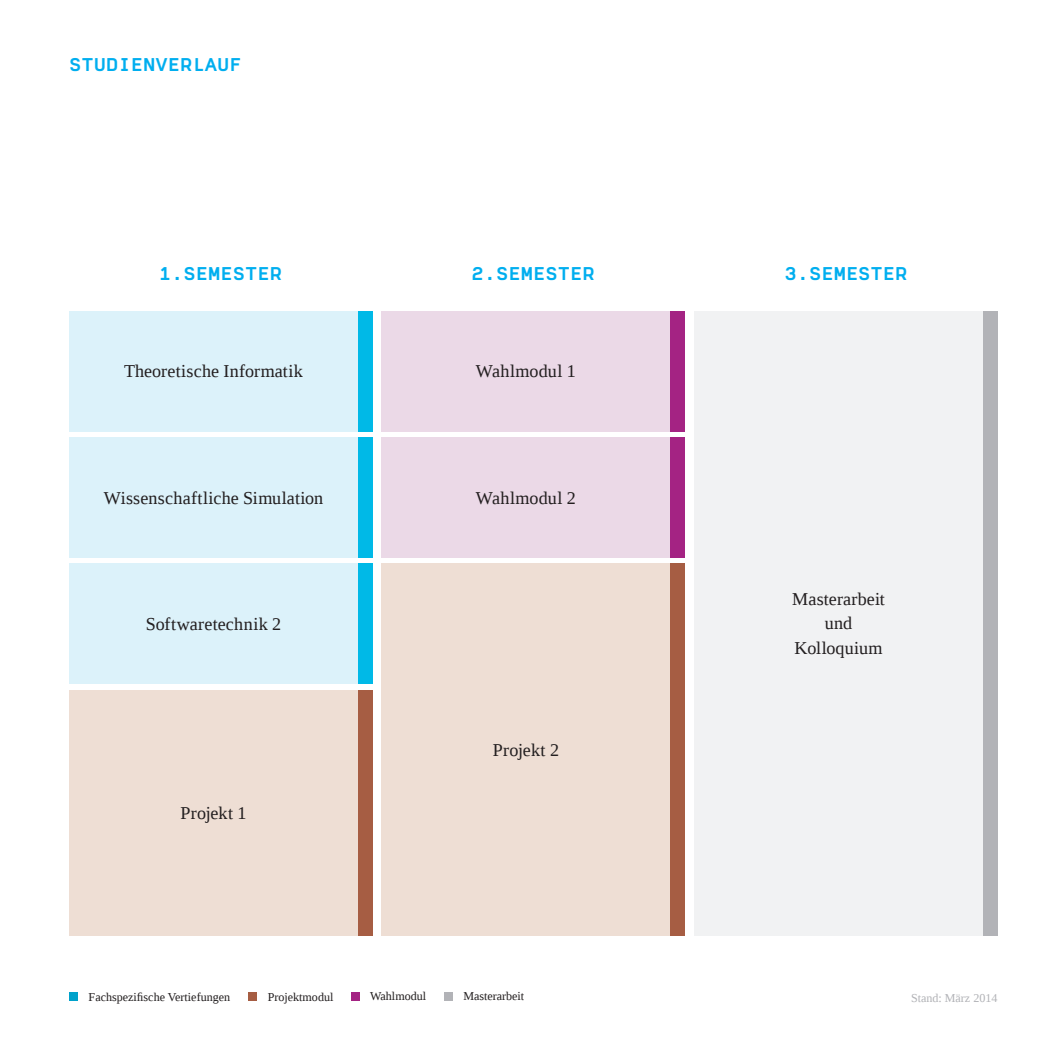
<style>
.page{position:relative;width:1042px;height:1042px;background:#fff}
.page>*{position:absolute;margin:0;border:0;box-sizing:border-box;transform-origin:0 0}
.t1{font:18.03px/24.2px "Liberation Serif";letter-spacing:.005em;color:#231f20;text-align:center}
.t2{font:18.03px "Normetica C";color:#00aeef}
.t3{font:12.08px "Liberation Serif";color:#231f20}
.t4{font:12.08px "Liberation Serif";color:#b2b3b7}
</style>
<div class="page">
<div style="left:69px;top:991px;width:9px;height:9px;background:#00a2cb"></div>
<div style="left:248px;top:991px;width:9px;height:9px;background:#a65d43"></div>
<div style="left:351px;top:991px;width:8px;height:9px;background:#a42383"></div>
<div style="left:444px;top:991px;width:9px;height:9px;background:#b2b3b7"></div>
<div style="left:694px;top:311px;width:289px;height:624px;background:#f1f2f3"></div>
<div style="left:983px;top:311px;width:14px;height:624px;background:#b2b3b7"></div>
<div style="left:69px;top:311px;width:289px;height:120px;background:#dcf2fa"></div>
<div style="left:358px;top:311px;width:14px;height:120px;background:#00b9e7"></div>
<div style="left:69px;top:437px;width:289px;height:120px;background:#dcf2fa"></div>
<div style="left:358px;top:437px;width:14px;height:120px;background:#00b9e7"></div>
<div style="left:69px;top:563px;width:289px;height:120px;background:#dcf2fa"></div>
<div style="left:358px;top:563px;width:14px;height:120px;background:#00b9e7"></div>
<div style="left:69px;top:690px;width:289px;height:245px;background:#eeded4"></div>
<div style="left:358px;top:690px;width:14px;height:245px;background:#a65d43"></div>
<div style="left:670px;top:311px;width:15px;height:120px;background:#a42383"></div>
<div style="left:381px;top:311px;width:289px;height:120px;background:#ebd9e7"></div>
<div style="left:381px;top:437px;width:289px;height:120px;background:#ebd9e7"></div>
<div style="left:670px;top:437px;width:15px;height:120px;background:#a42383"></div>
<div style="left:381px;top:563px;width:289px;height:372px;background:#eeded4"></div>
<div style="left:670px;top:563px;width:15px;height:372px;background:#a65d43"></div>
<p class="t2" style="left:69px;top:54px;width:174px">STUDIENVERLAUF</p>
<p class="t2" style="left:159px;top:262px;width:125px">1.SEMESTER</p>
<p class="t2" style="left:472px;top:262px;width:125px">2.SEMESTER</p>
<p class="t2" style="left:784px;top:262px;width:125px">3.SEMESTER</p>
<p class="t1" style="left:124px;top:359px;width:180px">Theoretische Informatik</p>
<p class="t1" style="left:104px;top:485px;width:221px">Wissenschaftliche Simulation</p>
<p class="t1" style="left:146px;top:611px;width:137px">Softwaretechnik 2</p>
<p class="t1" style="left:180px;top:801px;width:68px">Projekt 1</p>
<p class="t1" style="left:476px;top:359px;width:102px">Wahlmodul 1</p>
<p class="t1" style="left:476px;top:485px;width:102px">Wahlmodul 2</p>
<p class="t1" style="left:493px;top:737px;width:68px">Projekt 2</p>
<p class="t3" style="left:89px;top:988px;width:143px">Fachspezifische Vertiefungen</p>
<p class="t3" style="left:268px;top:988px;width:67px">Projektmodul</p>
<p class="t3" style="left:370px;top:988px;width:57px">Wahlmodul</p>
<p class="t3" style="left:463px;top:988px;width:62px">Masterarbeit</p>
<p class="t1" style="left:792px;top:587px;width:94px">Masterarbeit und<br>Kolloquium</p>
<p class="t4" style="left:911px;top:990px;width:88px">Stand: März 2014</p>
</div>
